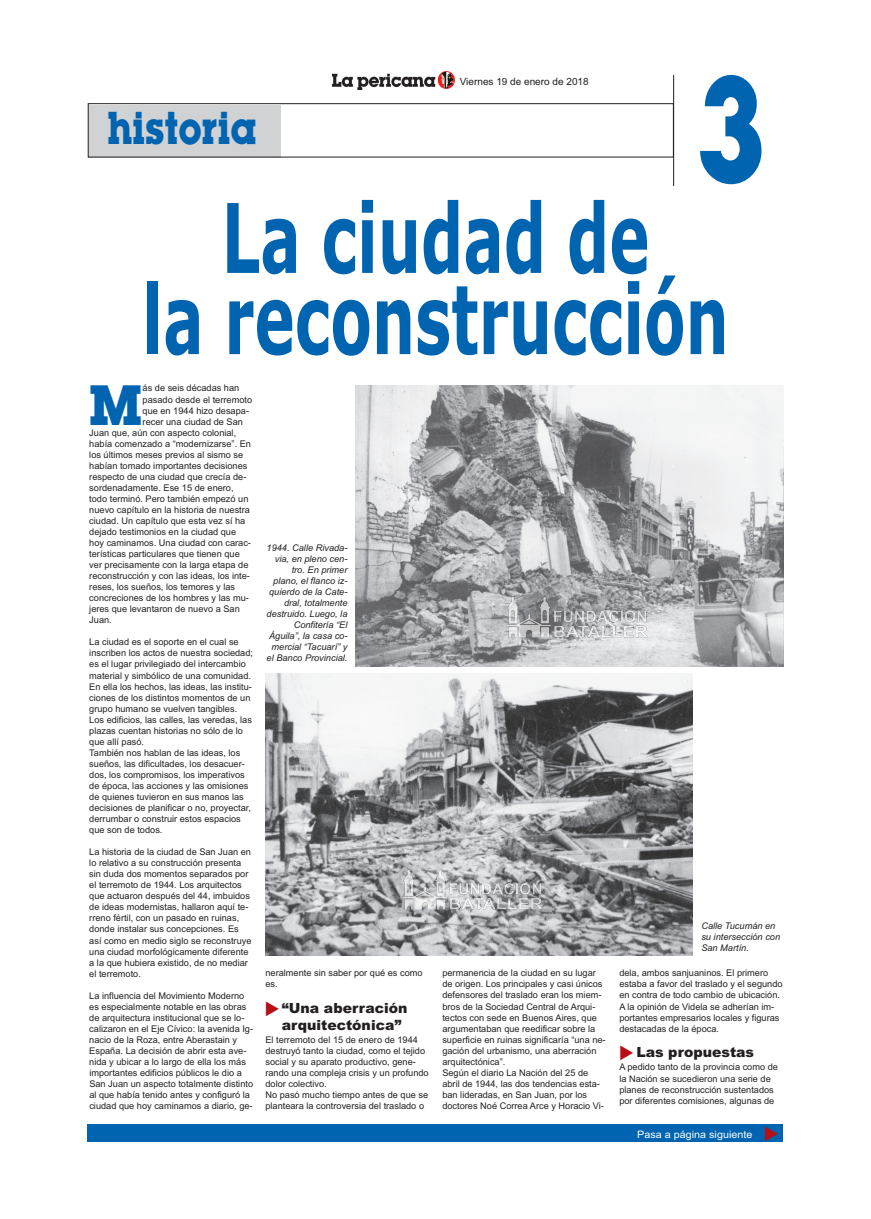
<style>
.page{position:relative;width:871px;height:1219px;background:#fff}
.page>*{position:absolute;margin:0;border:0;box-sizing:border-box;transform-origin:0 0}
.t1{font:700 131.1px "Lubalin";color:#0164b1;scale:.78 1}
.t2{font:700 96.1px/81.2px "Verdana";color:#0164b1;text-align:center;scale:.63 1}
.t3{font:700 49.8px "Lubalin";color:#0164b1}
.t4{font:700 40.4px "Lubalin";color:#0164b1;scale:.83 1}
.t5{font:900 14px/16.8px "Arial";color:#231f20}
.t6{font:10.2px "Arial";color:#fff;scale:1.06 1}
.t7{font:10px "Arial";color:#231f20}
.t8{font:9.2px/11px "Arial";color:#231f20}
.t9{font:italic 9.2px/11px "Arial";color:#231f20;text-align:right}
</style>
<div class="page">
<div style="left:88px;top:105px;width:192px;height:52px;background:#d1d2d4"></div>
<div style="left:88px;top:103px;width:585px;height:54px;border:1px solid #231f20"></div>
<img style="left:332px;top:71px;width:122px;height:18px">
<hr style="left:673px;top:75px;width:1px;height:111px;background:#231f20">
<div style="left:88px;top:1124px;width:694px;height:17px;background:#0164b1"></div>
<img style="left:355px;top:385px;width:428px;height:281px">
<img style="left:265px;top:674px;width:427px;height:282px">
<img style="left:504px;top:595px;width:147px;height:45px">
<img style="left:400px;top:867px;width:147px;height:45px">
<h3 class="t4" style="left:107px;top:106px;width:181px">historia</h3>
<p class="t7" style="left:459px;top:76px;width:130px">Viernes 19 de enero de 2018</p>
<h1 class="t1" style="left:696px;top:59px;width:89px">3</h1>
<h2 class="t2" style="left:142px;top:194px;width:931px">La ciudad de<br>la reconstrucción</h2>
<h3 class="t3" style="left:89px;top:378px;width:55px">M</h3>
<p class="t8" style="left:142px;top:383px;width:98px">ás de seis décadas han</p>
<p class="t8" style="left:142px;top:394px;width:111px">pasado desde el terremoto</p>
<p class="t8" style="left:142px;top:405px;width:108px">que en 1944 hizo desapa-</p>
<p class="t8" style="left:142px;top:416px;width:102px">recer una ciudad de San</p>
<p class="t8" style="left:89px;top:427px;width:148px">Juan que, aún con aspecto colonial,</p>
<p class="t8" style="left:89px;top:438px;width:163px">había comenzado a “modernizarse”. En</p>
<p class="t8" style="left:89px;top:449px;width:155px">los últimos meses previos al sismo se</p>
<p class="t8" style="left:89px;top:460px;width:160px">habían tomado importantes decisiones</p>
<p class="t8" style="left:89px;top:471px;width:159px">respecto de una ciudad que crecía de-</p>
<p class="t8" style="left:89px;top:482px;width:146px">sordenadamente. Ese 15 de enero,</p>
<p class="t8" style="left:89px;top:493px;width:161px">todo terminó. Pero también empezó un</p>
<p class="t8" style="left:89px;top:504px;width:162px">nuevo capítulo en la historia de nuestra</p>
<p class="t8" style="left:89px;top:515px;width:157px">ciudad. Un capítulo que esta vez sí ha</p>
<p class="t8" style="left:89px;top:526px;width:148px">dejado testimonios en la ciudad que</p>
<p class="t8" style="left:89px;top:537px;width:163px">hoy caminamos. Una ciudad con carac-</p>
<p class="t8" style="left:89px;top:548px;width:152px">terísticas particulares que tienen que</p>
<p class="t8" style="left:89px;top:559px;width:161px">ver precisamente con la larga etapa de</p>
<p class="t8" style="left:89px;top:570px;width:162px">reconstrucción y con las ideas, los inte-</p>
<p class="t8" style="left:89px;top:581px;width:147px">reses, los sueños, los temores y las</p>
<p class="t8" style="left:89px;top:593px;width:161px">concreciones de los hombres y las mu-</p>
<p class="t8" style="left:89px;top:604px;width:152px">jeres que levantaron de nuevo a San</p>
<p class="t8" style="left:89px;top:615px;width:24px">Juan.</p>
<p class="t8" style="left:89px;top:637px;width:165px">La ciudad es el soporte en el cual se inscriben los actos de nuestra sociedad; es el lugar privilegiado del intercambio material y simbólico de una comunidad.<br>En ella los hechos, las ideas, las institu&shy;ciones de los distintos momentos de un grupo humano se vuelven tangibles.<br>Los edificios, las calles, las veredas, las plazas cuentan historias no sólo de lo que allí pasó.<br>También nos hablan de las ideas, los sueños, las dificultades, los desacuer&shy;dos, los compromisos, los imperativos de época, las acciones y las omisiones de quienes tuvieron en sus manos las decisiones de planificar o no, proyectar, derrumbar o construir estos espacios que son de todos.</p>
<p class="t8" style="left:89px;top:846px;width:164px">La historia de la ciudad de San Juan en lo relativo a su construcción presenta sin duda dos momentos separados por el terremoto de 1944. Los arquitectos que actuaron después del 44, imbuidos de ideas modernistas, hallaron aquí te&shy;rreno fértil, con un pasado en ruinas, donde instalar sus concepciones. Es así como en medio siglo se reconstruye una ciudad morfológicamente diferente a la que hubiera existido, de no mediar el terremoto.</p>
<p class="t8" style="left:89px;top:990px;width:165px">La influencia del Movimiento Moderno es especialmente notable en las obras de arquitectura institucional que se lo&shy;calizaron en el Eje Cívico: la avenida Ig&shy;nacio de la Roza, entre Aberastain y España. La decisión de abrir esta ave&shy;nida y ubicar a lo largo de ella los más importantes edificios públicos le dio a San Juan un aspecto totalmente distinto al que había tenido antes y configuró la ciudad que hoy caminamos a diario, ge-</p>
<p class="t9" style="left:266px;top:542px;width:82px">1944. Calle Rivada&shy;via, en pleno cen&shy;tro. En primer plano, el flanco iz&shy;quierdo de la Cate&shy;dral, totalmente destruido. Luego, la<br>Confitería “El<br>Águila”, la casa co&shy;mercial “Tacuarí” y el Banco Provincial.</p>
<p class="t8" style="left:265px;top:968px;width:158px">neralmente sin saber por qué es como es.</p>
<h3 class="t5" style="left:282px;top:1000px;width:127px">“Una aberración arquitectónica”</h3>
<p class="t8" style="left:265px;top:1034px;width:165px">El terremoto del 15 de enero de 1944 destruyó tanto la ciudad, como el tejido social y su aparato productivo, gene&shy;rando una compleja crisis y un profundo dolor colectivo.<br>No pasó mucho tiempo antes de que se planteara la controversia del traslado o</p>
<p class="t9" style="left:701px;top:920px;width:80px;text-align:left">Calle Tucumán en su intersección con<br>San Martín.</p>
<p class="t8" style="left:442px;top:968px;width:165px">permanencia de la ciudad en su lugar de origen. Los principales y casi únicos defensores del traslado eran los miem&shy;bros de la Sociedad Central de Arqui&shy;tectos con sede en Buenos Aires, que argumentaban que reedificar sobre la superficie en ruinas significaría “una ne&shy;gación del urbanismo, una aberración arquitectónica”.<br>Según el diario La Nación del 25 de abril de 1944, las dos tendencias esta&shy;ban lideradas, en San Juan, por los doctores Noé Correa Arce y Horacio Vi-</p>
<p class="t8" style="left:619px;top:968px;width:165px">dela, ambos sanjuaninos. El primero estaba a favor del traslado y el segundo en contra de todo cambio de ubicación.<br>A la opinión de Videla se adherían im&shy;portantes empresarios locales y figuras destacadas de la época.</p>
<h3 class="t5" style="left:636px;top:1044px;width:119px">Las propuestas</h3>
<p class="t8" style="left:619px;top:1062px;width:160px">A pedido tanto de la provincia como de la Nación se sucedieron una serie de planes de reconstrucción sustentados por diferentes comisiones, algunas de</p>
<p class="t6" style="left:637px;top:1128px;width:110px">Pasa a página siguiente</p>
</div>
